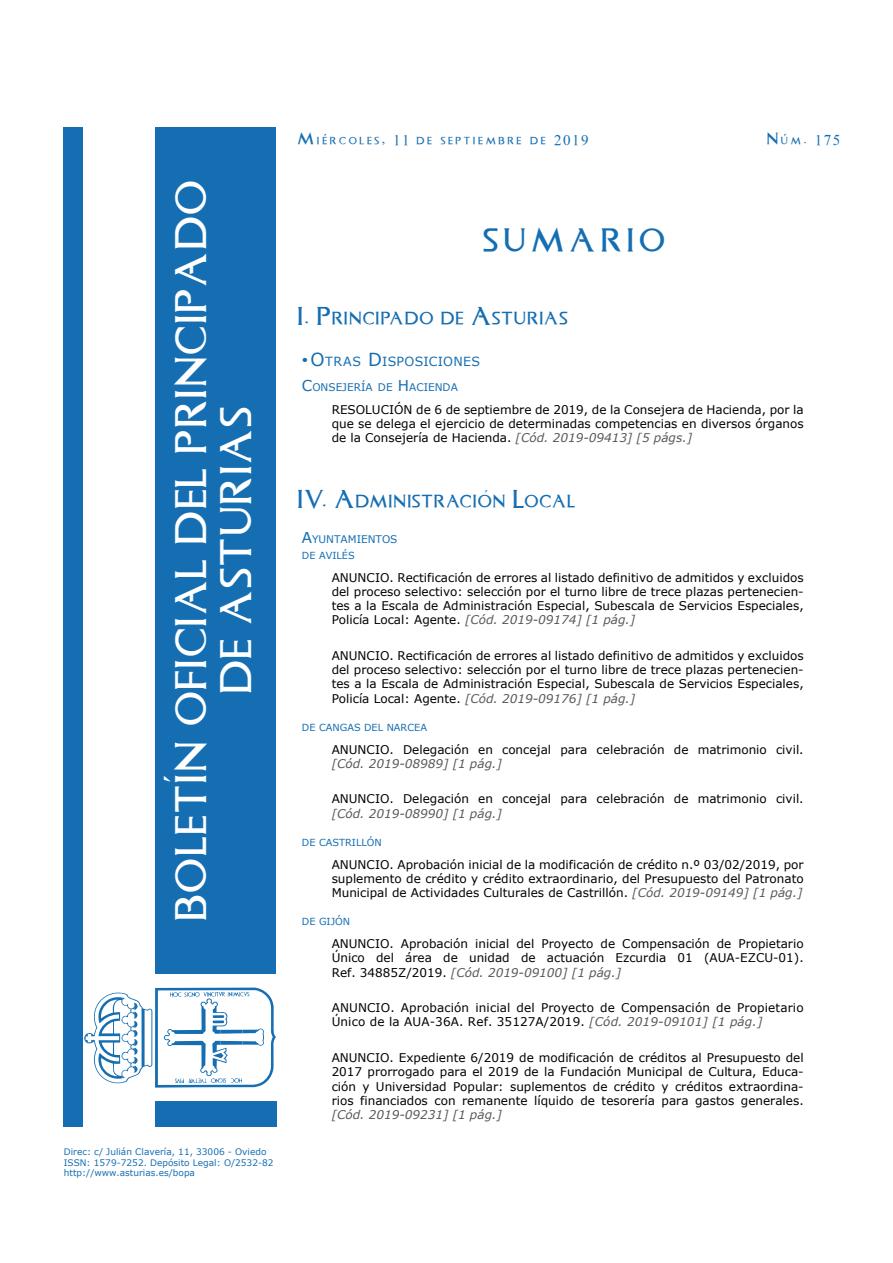
<style>
.page{position:relative;width:893px;height:1263px;background:#fff}
.page>*{position:absolute;margin:0;border:0;box-sizing:border-box;transform-origin:0 0}
.t1{font:36px/45px "Asturica";letter-spacing:.05em;color:#fff;text-align:center}
.SUMARIO{font:27px "Asturica";letter-spacing:.2em;color:#156eb2}
.SUM_Secc{font:14.7px "Asturica";letter-spacing:.075em;color:#156eb2}
.FECHA_Cabecera{font:13.5px "Asturica";letter-spacing:.2em;color:#156eb2}
.SUM_SubSecc{font:12.6px "Verdana";letter-spacing:.025em;color:#156eb2}
.SUM_Anuncio{font:12px/14.2px "Verdana";color:#000;text-align:justify}
.SUM_Organismo{font:10.5px "Verdana";color:#156eb2}
.SUM_SubOrganismo{font:9.75px "Verdana";color:#156eb2}
.PIE{font:9px "Verdana";color:#156eb2}
.s1{font-size:15px}
.s2{font-size:21px}
.s3{font-family:"Asturica";font-size:18px}
.s4{font-size:18px}
.s5{font-style:italic;color:#58585a}
</style>
<div class="page">
<div style="left:155px;top:1101px;width:121px;height:26px;background:#156eb2"></div>
<div style="left:156px;top:128px;width:120px;height:846px;background:#156eb2"></div>
<div style="left:64px;top:128px;width:19px;height:999px;background:#156eb2"></div>
<svg style="left:84px;top:987px;width:192px;height:100px"></svg>
<p class="t1" style="left:165px;top:921px;width:742px;rotate:-90deg">BOLETÍN OFICIAL DEL PRINCIPADO<br>DE ASTURIAS</p>
<p class="PIE" style="left:64px;top:1146px;width:204px">Direc: c/ Julián Clavería, 11, 33006 - Oviedo</p>
<p class="PIE" style="left:64px;top:1157px;width:211px">ISSN: 1579-7252. Depósito Legal: O/2532-82</p>
<p class="PIE" style="left:64px;top:1167px;width:133px">http://www.asturias.es/bopa</p>
<p class="FECHA_Cabecera" style="left:298px;top:129px;width:293px">Miércoles, <span class="s1">11</span> de septiembre de <span class="s1">2019</span></p>
<p class="FECHA_Cabecera" style="left:767px;top:129px;width:75px">Núm. <span class="s1">175</span></p>
<p class="SUMARIO" style="left:483px;top:219px;width:184px">SUMARIO</p>
<p class="SUM_Secc" style="left:298px;top:307px;width:272px"><span class="s2">I. P</span>RINCIPADO DE <span class="s2">A</span>STURIAS</p>
<p class="SUM_SubSecc" style="left:302px;top:353px;width:180px"><span class="s3">•</span><span class="s4">O</span>TRAS <span class="s4">D</span>ISPOSICIONES</p>
<p class="SUM_Organismo" style="left:302px;top:380px;width:157px"><span class="s1">C</span>ONSEJERÍA DE <span class="s1">H</span>ACIENDA</p>
<p class="SUM_Anuncio" style="left:332px;top:402px;width:25px">Resol</p>
<p class="SUM_Anuncio" style="left:332px;top:402px;width:473px;text-indent:40px">ución de 6 de septiembre de 2019, de la Consejera de Hacienda, por la que se delega el ejercicio de determinadas competencias en diversos órganos de la Consejería de Hacienda. <span class="s5">[Cód. 2019‑09413] [5 págs.]</span></p>
<p class="SUM_Secc" style="left:298px;top:489px;width:278px"><span class="s2">IV. A</span>DMINISTRACIÓN <span class="s2">L</span>OCAL</p>
<p class="SUM_Organismo" style="left:302px;top:533px;width:97px"><span class="s1">A</span>YUNTAMIENTOS</p>
<p class="SUM_SubOrganismo" style="left:302px;top:549px;width:53px">De Avilés</p>
<p class="SUM_Anuncio" style="left:332px;top:570px;width:35px">Anuncio</p>
<p class="SUM_Anuncio" style="left:332px;top:570px;width:473px;text-indent:58px">. Rectificación de errores al listado definitivo de admitidos y excluidos del proceso selectivo: selección por el turno libre de trece plazas pertenecien&shy;tes a la Escala de Administración Especial, Subescala de Servicios Especiales, Policía Local: Agente. <span class="s5">[Cód. 2019‑09174] [1 pág.]</span></p>
<p class="SUM_Anuncio" style="left:332px;top:648px;width:35px">Anuncio</p>
<p class="SUM_Anuncio" style="left:332px;top:648px;width:473px;text-indent:58px">. Rectificación de errores al listado definitivo de admitidos y excluidos del proceso selectivo: selección por el turno libre de trece plazas pertenecien&shy;tes a la Escala de Administración Especial, Subescala de Servicios Especiales, Policía Local: Agente. <span class="s5">[Cód. 2019‑09176] [1 pág.]</span></p>
<p class="SUM_SubOrganismo" style="left:302px;top:721px;width:100px">De Cangas del Narc</p>
<p class="SUM_SubOrganismo" style="left:414px;top:721px;width:14px">ea</p>
<p class="SUM_Anuncio" style="left:332px;top:742px;width:35px">Anuncio</p>
<p class="SUM_Anuncio" style="left:332px;top:742px;width:473px;text-indent:58px">. Delegación en concejal para celebración de matrimonio civil. <span class="s5">[Cód. 2019‑08989] [1 pág.]</span></p>
<p class="SUM_Anuncio" style="left:332px;top:791px;width:35px">Anuncio</p>
<p class="SUM_Anuncio" style="left:332px;top:791px;width:473px;text-indent:58px">. Delegación en concejal para celebración de matrimonio civil. <span class="s5">[Cód. 2019‑08990] [1 pág.]</span></p>
<p class="SUM_SubOrganismo" style="left:302px;top:836px;width:50px">De Castrill</p>
<p class="SUM_SubOrganismo" style="left:367px;top:836px;width:15px">ón</p>
<p class="SUM_Anuncio" style="left:332px;top:857px;width:35px">Anuncio</p>
<p class="SUM_Anuncio" style="left:332px;top:857px;width:473px;text-indent:58px">. Aprobación inicial de la modificación de crédito n.º 03/02/2019, por suplemento de crédito y crédito extraordinario, del Presupuesto del Patronato Municipal de Actividades Culturales de Castrillón. <span class="s5">[Cód. 2019‑09149] [1 pág.]</span></p>
<p class="SUM_SubOrganismo" style="left:302px;top:916px;width:48px">De Gijón</p>
<p class="SUM_Anuncio" style="left:332px;top:936px;width:35px">Anuncio</p>
<p class="SUM_Anuncio" style="left:332px;top:936px;width:473px;text-indent:58px">. Aprobación inicial del Proyecto de Compensación de Propietario Único del área de unidad de actuación Ezcurdia 01 (AUA-EZCU-01).<br>Ref. 34885Z/2019. <span class="s5">[Cód. 2019‑09100] [1 pág.]</span></p>
<p class="SUM_Anuncio" style="left:332px;top:1000px;width:35px">Anuncio</p>
<p class="SUM_Anuncio" style="left:332px;top:1000px;width:473px;text-indent:59px">. Aprobación inicial del Proyecto de Compensación de Propietario<br>Único de la AUA-36A. Ref. 35127A/2019. <span class="s5">[Cód. 2019‑09101] [1 pág.]</span></p>
<p class="SUM_Anuncio" style="left:332px;top:1050px;width:35px">Anuncio</p>
<p class="SUM_Anuncio" style="left:332px;top:1050px;width:473px;text-indent:58px">. Expediente 6/2019 de modificación de créditos al Presupuesto del 2017 prorrogado para el 2019 de la Fundación Municipal de Cultura, Educa&shy;ción y U niversidad Popular: suplementos de crédito y créditos extraordina&shy;rios financiados con remanente líquido de tesorería para gastos generales. <span class="s5">[Cód. 2019‑09231] [1 pág.]</span></p>
</div>
